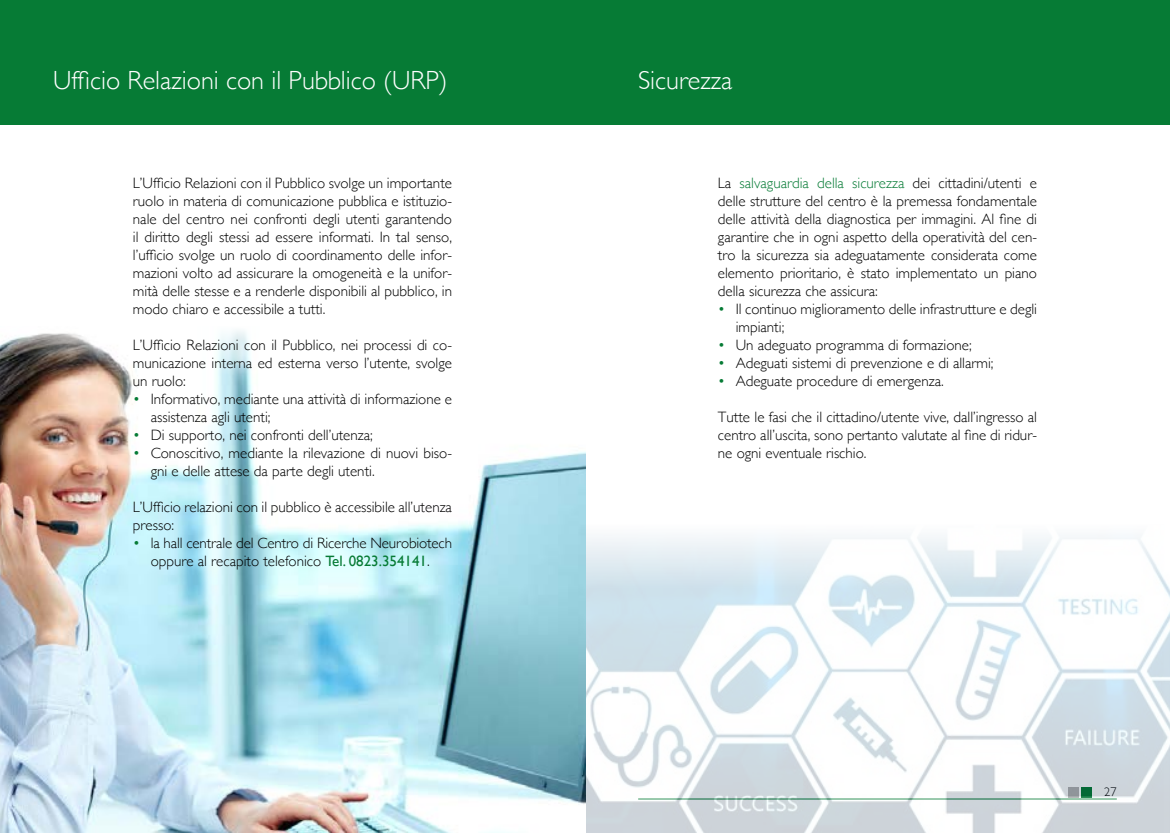
<style>
.page{position:relative;width:1170px;height:833px;background:#fff}
.page>*{position:absolute;margin:0;border:0;box-sizing:border-box;transform-origin:0 0}
.t1{font:300 26.25px "Gill Sans";color:#fff}
.t2{font:300 15px/18px "Gill Sans";color:#000;text-align:justify}
.t3{font:300 12.5px "Gill Sans";color:#000}
.s1{color:#067b35}
.s2{font-weight:400;color:#067b35}
</style>
<div class="page">
<div style="left:0;top:0;width:1169px;height:124px;background:#067b35"></div>
<img style="left:585px;top:474px;width:584px;height:359px">
<img style="left:0;top:330px;width:585px;height:503px">
<h1 class="t1" style="left:53px;top:60px;width:396px">Ufficio Relazioni con il Pubblico (URP)</h1>
<p class="t2" style="left:133px;top:173px;width:320px">L’Ufficio Relazioni con il Pubblico svolge un importante ruolo in materia di comunicazione pubblica e istituzio&shy;nale del centro nei confronti degli utenti garantendo il diritto degli stessi ad essere informati. In tal senso, l’ufficio svolge un ruolo di coordinamento delle infor&shy;mazioni volto ad assicurare la omogeneità e la unifor&shy;mità delle stesse e a renderle disponibili al pubblico, in modo chiaro e accessibile a tutti.</p>
<p class="t2" style="left:133px;top:335px;width:320px">L’Ufficio Relazioni con il Pubblico, nei processi di co&shy;municazione interna ed esterna verso l’utente, svolge un ruolo:</p>
<p class="t2" style="left:151px;top:389px;width:303px;text-indent:-18px"><span class="s1">•</span> Informativo, mediante una attività di informazione e assistenza agli utenti;</p>
<p class="t2" style="left:133px;top:425px;width:241px"><span class="s1">•</span> Di supporto, nei confronti dell’utenza;</p>
<p class="t2" style="left:151px;top:443px;width:303px;text-indent:-18px"><span class="s1">•</span> Conoscitivo, mediante la rilevazione di nuovi biso&shy;gni e delle attese da parte degli utenti.</p>
<p class="t2" style="left:133px;top:497px;width:320px">L’Ufficio relazioni con il pubblico è accessibile all’utenza presso:</p>
<p class="t2" style="left:133px;top:533px;width:320px;text-align:center"><span class="s1">•</span> la hall centrale del Centro di Ricerche Neurobiotech oppure al recapito telefonico <span class="s2">Tel. 0823.354141</span>.</p>
<h1 class="t1" style="left:638px;top:60px;width:96px">Sicurezza</h1>
<p class="t2" style="left:718px;top:173px;width:320px">La <span class="s1">salvaguardia della sicurezza</span> dei cittadini/utenti e delle strutture del centro è la premessa fondamentale delle attività della diagnostica per immagini. Al fine di garantire che in ogni aspetto della operatività del cen&shy;tro la sicurezza sia adeguatamente considerata come elemento prioritario, è stato implementato un piano della sicurezza che assicura:</p>
<p class="t2" style="left:735px;top:299px;width:303px;text-indent:-18px"><span class="s1">•</span> Il continuo miglioramento delle infrastrutture e degli impianti;</p>
<p class="t2" style="left:718px;top:335px;width:255px"><span class="s1">•</span> Un adeguato programma di formazione;</p>
<p class="t2" style="left:718px;top:353px;width:277px"><span class="s1">•</span> Adeguati sistemi di prevenzione e di allarmi;</p>
<p class="t2" style="left:718px;top:371px;width:227px"><span class="s1">•</span> Adeguate procedure di emergenza.</p>
<p class="t2" style="left:718px;top:407px;width:320px">Tutte le fasi che il cittadino/utente vive, dall’ingresso al centro all’uscita, sono pertanto valutate al fine di ridur&shy;ne ogni eventuale rischio.</p>
<p class="t3" style="left:1104px;top:781px;width:14px">27</p>
</div>
